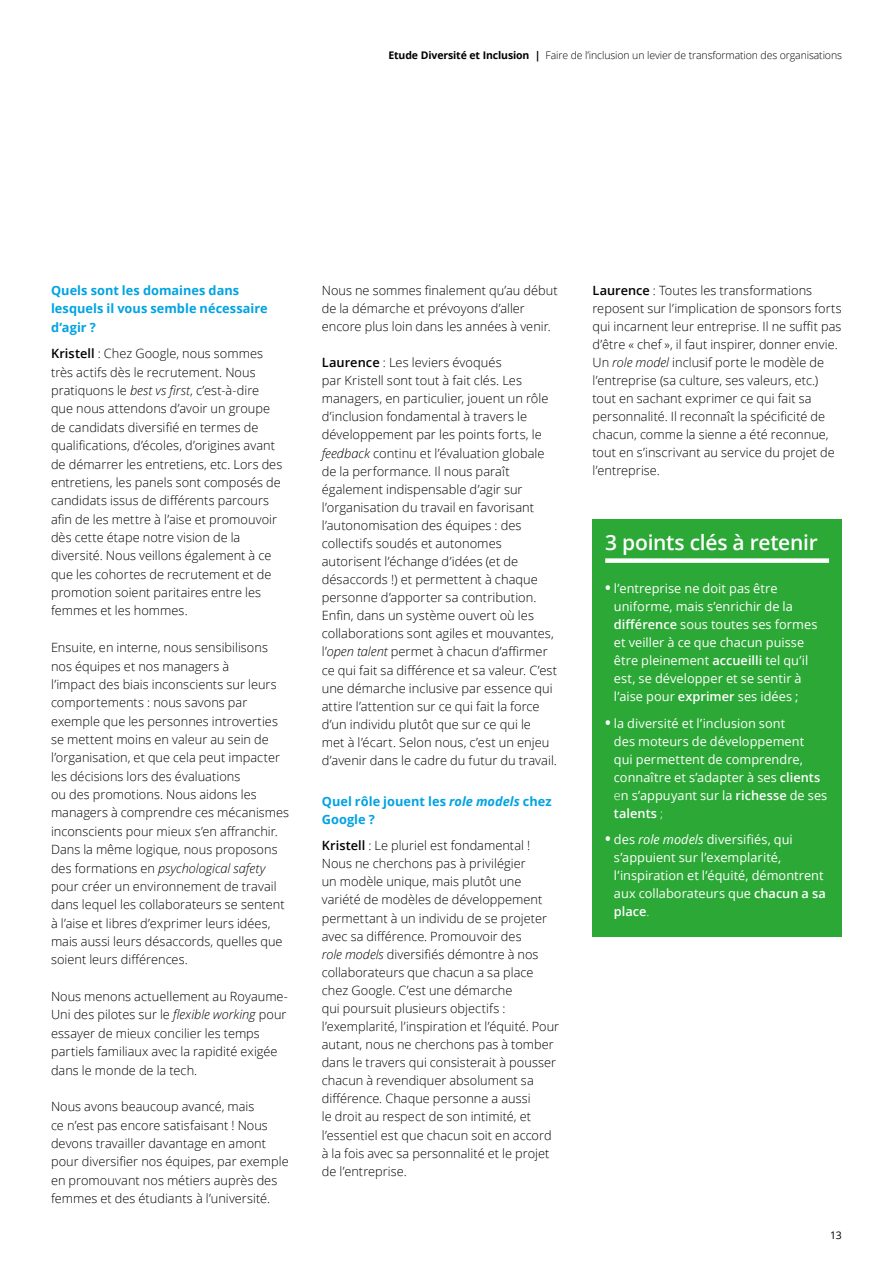
<style>
.page{position:relative;width:893px;height:1263px;background:#fff}
.page>*{position:absolute;margin:0;border:0;box-sizing:border-box;transform-origin:0 0}
.t1{font:600 21px "Open Sans";letter-spacing:-.015em;color:#fff}
.t2{font:300 12.75px/18.1px "Open Sans";letter-spacing:.005em;color:#000}
.t3{font:12.75px/18px "Open Sans";letter-spacing:.005em;color:#fff}
.t4{font:700 12.75px/18.3px "Open Sans";letter-spacing:.005em;color:#00a3e2}
.t5{font:300 10.5px "Open Sans";letter-spacing:-.01em;color:#000}
.t6{font:10.5px "Open Sans";color:#000}
.s1{font-weight:700}
.s2{font-weight:600}
.s3{font-style:italic}
.s4{font-weight:700;font-size:15px}
.s5{font-weight:300}
</style>
<div class="page">
<div style="left:592px;top:519px;width:250px;height:418px;background:#2ba835"></div>
<div style="left:605px;top:558px;width:224px;height:5px;background:#fff"></div>
<p class="t5" style="left:388px;top:48px;width:455px"><span class="s1">Etude Diversité et Inclusion |</span> Faire de l’inclusion un levier de transformation des organisations</p>
<p class="t4" style="left:51px;top:281px;width:218px">Quels sont les domaines dans lesquels il vous semble nécessaire d’agir ?</p>
<p class="t2" style="left:51px;top:344px;width:233px"><span class="s2">Kristell</span> : Chez Google, nous sommes très actifs dès le recrutement. Nous pratiquons le <span class="s3">best vs first</span>, c’est-à-dire que nous attendons d’avoir un groupe de candidats diversifié en termes de qualifications, d’écoles, d’origines avant de démarrer les entretiens, etc. Lors des entretiens, les panels sont composés de candidats issus de différents parcours afin de les mettre à l’aise et promouvoir dès cette étape notre vision de la diversité. Nous veillons également à ce que les cohortes de recrutement et de promotion soient paritaires entre les femmes et les hommes.</p>
<p class="t2" style="left:51px;top:638px;width:240px">Ensuite, en interne, nous sensibilisons nos équipes et nos managers à<br>l’impact des biais inconscients sur leurs comportements : nous savons par exemple que les personnes introverties se mettent moins en valeur au sein de l’organisation, et que cela peut impacter les décisions lors des évaluations<br>ou des promotions. Nous aidons les managers à comprendre ces mécanismes inconscients pour mieux s’en affranchir.<br>Dans la même logique, nous proposons des formations en <span class="s3">psychological safety </span>pour créer un environnement de travail dans lequel les collaborateurs se sentent à l’aise et libres d’exprimer leurs idées, mais aussi leurs désaccords, quelles que soient leurs différences.</p>
<p class="t2" style="left:51px;top:987px;width:238px">Nous menons actuellement au Royaume-Uni des pilotes sur le <span class="s3">flexible working</span> pour essayer de mieux concilier les temps partiels familiaux avec la rapidité exigée dans le monde de la tech.</p>
<p class="t2" style="left:51px;top:1097px;width:239px">Nous avons beaucoup avancé, mais<br>ce n’est pas encore satisfaisant ! Nous devons travailler davantage en amont pour diversifier nos équipes, par exemple en promouvant nos métiers auprès des femmes et des étudiants à l’université.</p>
<p class="t2" style="left:322px;top:281px;width:237px">Nous ne sommes finalement qu’au début de la démarche et prévoyons d’aller encore plus loin dans les années à venir.</p>
<p class="t2" style="left:322px;top:353px;width:237px"><span class="s2">Laurence</span> : Les leviers évoqués<br>par Kristell sont tout à fait clés. Les managers, en particulier, jouent un rôle d’inclusion fondamental à travers le développement par les points forts, le <span class="s3">feedback</span> continu et l’évaluation globale de la performance. Il nous paraît également indispensable d’agir sur l’organisation du travail en favorisant l’autonomisation des équipes : des collectifs soudés et autonomes autorisent l’échange d’idées (et de désaccords !) et permettent à chaque personne d’apporter sa contribution.<br>Enfin, dans un système ouvert où les collaborations sont agiles et mouvantes, l’<span class="s3">open talent</span> permet à chacun d’affirmer ce qui fait sa différence et sa valeur. C’est une démarche inclusive par essence qui attire l’attention sur ce qui fait la force d’un individu plutôt que sur ce qui le<br>met à l’écart. Selon nous, c’est un enjeu d’avenir dans le cadre du futur du travail.</p>
<p class="t4" style="left:322px;top:791px;width:231px">Quel rôle jouent les <span class="s3">role models</span> chez<br>Google ?</p>
<p class="t2" style="left:322px;top:836px;width:239px"><span class="s2">Kristell</span> : Le pluriel est fondamental !<br>Nous ne cherchons pas à privilégier<br>un modèle unique, mais plutôt une variété de modèles de développement permettant à un individu de se projeter avec sa différence. Promouvoir des<br><span class="s3">role models</span> diversifiés démontre à nos collaborateurs que chacun a sa place chez Google. C’est une démarche<br>qui poursuit plusieurs objectifs : l’exemplarité, l’inspiration et l’équité. Pour autant, nous ne cherchons pas à tomber dans le travers qui consisterait à pousser chacun à revendiquer absolument sa différence. Chaque personne a aussi<br>le droit au respect de son intimité, et l’essentiel est que chacun soit en accord à la fois avec sa personnalité et le projet de l’entreprise.</p>
<p class="t2" style="left:592px;top:281px;width:251px"><span class="s2">Laurence</span> : Toutes les transformations reposent sur l’implication de sponsors forts qui incarnent leur entreprise. Il ne suffit pas d’être « chef », il faut inspirer, donner envie.<br>Un <span class="s3">role model</span> inclusif porte le modèle de l’entreprise (sa culture, ses valeurs, etc.) tout en sachant exprimer ce qui fait sa personnalité. Il reconnaît la spécificité de chacun, comme la sienne a été reconnue, tout en s’inscrivant au service du projet de l’entreprise.</p>
<h1 class="t1" style="left:605px;top:528px;width:214px">3 points clés à retenir</h1>
<p class="t3" style="left:614px;top:579px;width:205px;text-indent:-9px"><span class="s4">•</span> l’entreprise ne doit pas être uniforme, mais s’enrichir de la <span class="s2">différence</span> sous toutes ses formes et veiller à ce que chacun puisse être pleinement <span class="s2">accueilli</span> tel qu’il est, se développer et se sentir à l’aise pour <span class="s2">exprimer</span> ses idées ;</p>
<p class="t3" style="left:614px;top:714px;width:215px;text-indent:-9px"><span class="s4">•</span> la diversité et l’inclusion sont<br>des moteurs de développement<br>qui permettent de comprendre, connaître et s’adapter à ses <span class="s2">clients </span><span class="s5">e</span>n s’appuyant sur la <span class="s2">richesse</span> de ses <span class="s2">talents</span> <span class="s5">;</span></p>
<p class="t3" style="left:614px;top:830px;width:213px;text-indent:-9px"><span class="s4">•</span> des <span class="s3">role models</span> diversifiés, qui s’appuient sur l’exemplarité, l’inspiration et l’équité, démontrent aux collaborateurs que <span class="s2">chacun a sa place</span><span class="s5">.</span></p>
<p class="t6" style="left:830px;top:1228px;width:13px">13</p>
</div>
